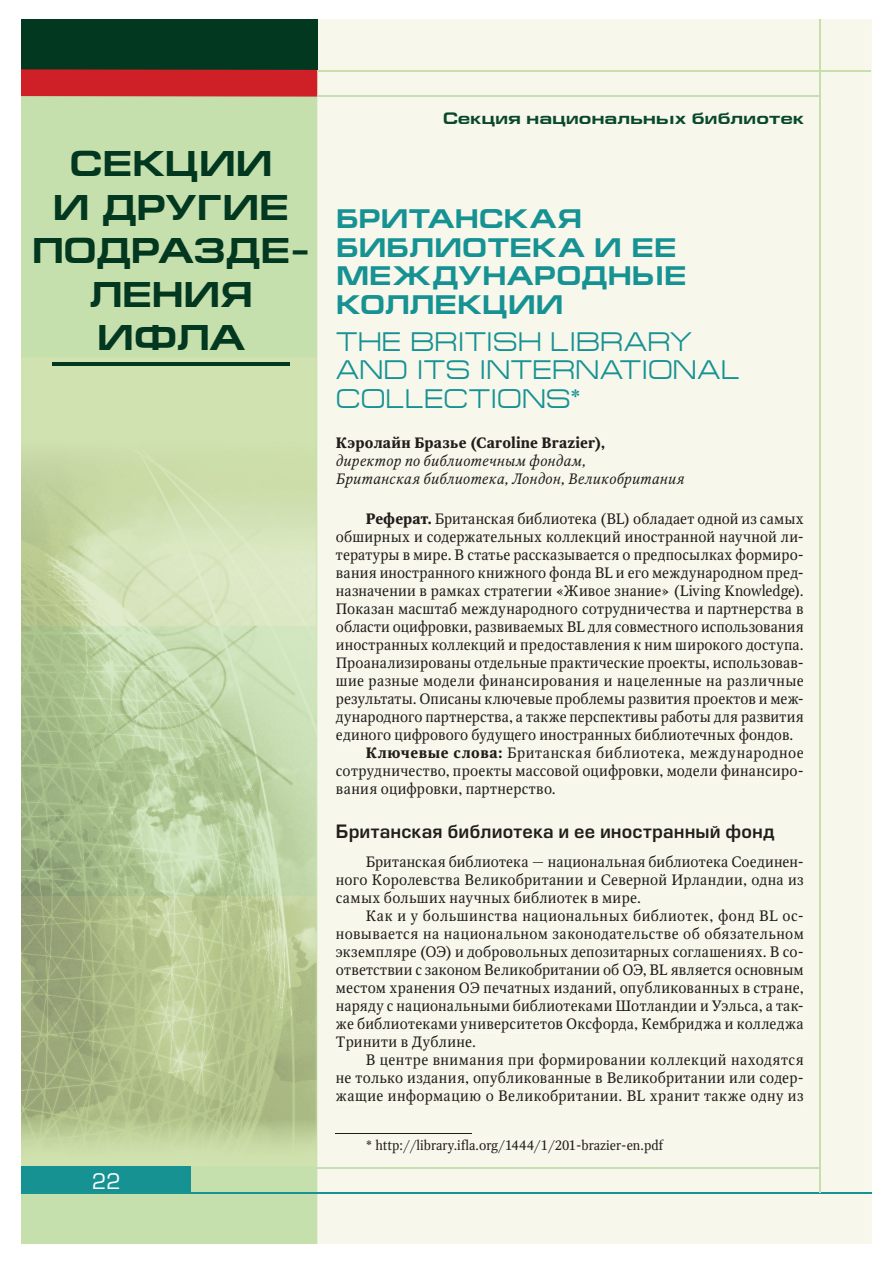
<style>
.page{position:relative;width:893px;height:1263px;background:#fff}
.page>*{position:absolute;margin:0;border:0;box-sizing:border-box;transform-origin:0 0}
.t1{font:700 36px/43.5px "Europe Ext";color:#023720;text-align:center}
.t2{font:700 28.5px/31.5px "Europe Ext";color:#023720;text-align:center}
.t3{font:27px/28.5px "Europe Ext";letter-spacing:.005em;color:#169293}
.t4{font:700 27px/28.5px "Europe Ext";letter-spacing:.015em;color:#169293}
.t5{font:21px "Europe";color:#fff}
.t6{font:18px "Europe Demi";letter-spacing:.01em;color:#201d1b}
.t7{font:700 16.5px "Europe Ext";letter-spacing:.01em;color:#09492b}
.t8{font:15px/18px "Octava C";letter-spacing:.015em;color:#201d1b;text-align:justify}
.t9{font:italic 15px/18px "Octava C";letter-spacing:.02em;color:#201d1b}
.t10{font:15px "Octava C";letter-spacing:.035em;color:#201d1b}
.t11{font:15px "Octava C";letter-spacing:.04em;color:#201d1b}
.t12{font:700 15px "Octava C";letter-spacing:.015em;color:#201d1b}
.t13{font:13.5px "Octava C";color:#201d1b}
.s1{font-weight:700}
</style>
<div class="page">
<div style="left:317px;top:19px;width:555px;height:1225px;background:#f8f7ec"></div>
<div style="left:21px;top:97px;width:296px;height:1147px;background:#c5e0ad"></div>
<div style="left:21px;top:19px;width:296px;height:52px;background:#023720"></div>
<img style="left:21px;top:357px;width:296px;height:809px">
<img style="left:53px;top:363px;width:237px;height:3px">
<svg style="left:21px;top:69px;width:296px;height:28px;background:#ca2529"></svg>
<div style="left:21px;top:1166px;width:170px;height:26px;background:#169293"></div>
<hr style="left:21px;top:1192px;width:851px;height:2px;background:#199294">
<hr style="left:317px;top:1167px;width:504px;height:1px;background:#c5e0ad">
<hr style="left:317px;top:70px;width:554px;height:1px;background:#c5e0ad">
<hr style="left:317px;top:95px;width:504px;height:2px;background:#c5e0ad">
<hr style="left:820px;top:19px;width:1px;height:1173px;background:#c5e0ad">
<hr style="left:336px;top:1133px;width:136px;height:1px;background:#201d1b">
<div style="left:367px;top:1140px;width:297px;height:14px;background:#f8f7ec"></div>
<div style="left:336px;top:437px;width:268px;height:15px;background:#f8f7ec"></div>
<div style="left:337px;top:454px;width:248px;height:16px;background:#f8f7ec"></div>
<div style="left:336px;top:472px;width:348px;height:16px;background:#f8f7ec"></div>
<div style="left:366px;top:513px;width:65px;height:15px;background:#f8f7ec"></div>
<div style="left:432px;top:512px;width:372px;height:16px;background:#f8f7ec"></div>
<div style="left:337px;top:530px;width:466px;height:16px;background:#f8f7ec"></div>
<div style="left:336px;top:549px;width:467px;height:15px;background:#f8f7ec"></div>
<div style="left:336px;top:567px;width:467px;height:15px;background:#f8f7ec"></div>
<div style="left:336px;top:585px;width:468px;height:15px;background:#f8f7ec"></div>
<div style="left:336px;top:602px;width:468px;height:16px;background:#f8f7ec"></div>
<div style="left:337px;top:620px;width:467px;height:16px;background:#f8f7ec"></div>
<div style="left:336px;top:639px;width:468px;height:15px;background:#f8f7ec"></div>
<div style="left:336px;top:658px;width:467px;height:14px;background:#f8f7ec"></div>
<div style="left:336px;top:675px;width:468px;height:15px;background:#f8f7ec"></div>
<div style="left:336px;top:692px;width:467px;height:16px;background:#f8f7ec"></div>
<div style="left:336px;top:710px;width:468px;height:16px;background:#f8f7ec"></div>
<div style="left:337px;top:728px;width:455px;height:16px;background:#f8f7ec"></div>
<div style="left:366px;top:748px;width:137px;height:11px;background:#f8f7ec"></div>
<div style="left:508px;top:746px;width:296px;height:16px;background:#f8f7ec"></div>
<div style="left:337px;top:765px;width:466px;height:15px;background:#f8f7ec"></div>
<div style="left:336px;top:783px;width:219px;height:15px;background:#f8f7ec"></div>
<div style="left:337px;top:824px;width:437px;height:18px;background:#f8f7ec"></div>
<div style="left:366px;top:855px;width:437px;height:15px;background:#f8f7ec"></div>
<div style="left:336px;top:873px;width:468px;height:15px;background:#f8f7ec"></div>
<div style="left:337px;top:891px;width:303px;height:15px;background:#f8f7ec"></div>
<div style="left:366px;top:909px;width:437px;height:15px;background:#f8f7ec"></div>
<div style="left:336px;top:927px;width:468px;height:14px;background:#f8f7ec"></div>
<div style="left:336px;top:945px;width:467px;height:15px;background:#f8f7ec"></div>
<div style="left:337px;top:963px;width:467px;height:15px;background:#f8f7ec"></div>
<div style="left:336px;top:981px;width:468px;height:15px;background:#f8f7ec"></div>
<div style="left:336px;top:999px;width:467px;height:15px;background:#f8f7ec"></div>
<div style="left:336px;top:1017px;width:468px;height:15px;background:#f8f7ec"></div>
<div style="left:336px;top:1035px;width:139px;height:15px;background:#f8f7ec"></div>
<div style="left:366px;top:1053px;width:438px;height:15px;background:#f8f7ec"></div>
<div style="left:336px;top:1071px;width:467px;height:15px;background:#f8f7ec"></div>
<div style="left:336px;top:1089px;width:468px;height:15px;background:#f8f7ec"></div>
<h1 class="t1" style="left:32px;top:146px;width:279px">СЕКЦИИ<br>И ДРУГИЕ<br>ПОДРАЗДЕ-<br>ЛЕНИЯ<br>ИФЛА</h1>
<h1 class="t1" style="left:64px;top:146px;width:219px">ООН,<br>ЮНЕСКО,<br>ИФЛА:</h1>
<h2 class="t2" style="left:54px;top:272px;width:239px">документы, информация</h2>
<h3 class="t5" style="left:92px;top:1173px;width:30px">22</h3>
<p class="t7" style="left:443px;top:113px;width:362px">Секция национальных библиотек</p>
<h3 class="t4" style="left:336px;top:208px;width:352px">БРИТАНСКАЯ<br>БИБЛИОТЕКА И ЕЕ<br>МЕЖДУНАРОДНЫЕ<br>КОЛЛЕКЦИИ</h3>
<h3 class="t3" style="left:336px;top:330px;width:406px">THE BRITISH LIBRARY<br>AND ITS INTERNATIONAL<br>COLLECTIONS*</h3>
<p class="t12" style="left:336px;top:437px;width:271px">Кэролайн Бразье (Caroline Brazier),</p>
<p class="t9" style="left:336px;top:453px;width:350px">директор по библиотечным фондам,<br>Британская библиотека, Лондон, Великобритания</p>
<p class="t8" style="left:366px;top:511px;width:439px"><span class="s1">Реферат.</span> Британская библиотека (BL) обладает одной из самых</p>
<p class="t8" style="left:336px;top:529px;width:469px">обширных и содержательных коллекций иностранной научной ли-</p>
<p class="t8" style="left:336px;top:547px;width:469px">тературы в мире. В статье рассказывается о предпосылках формиро-</p>
<p class="t8" style="left:336px;top:565px;width:469px">вания иностранного книжного фонда BL и его международном пред-</p>
<p class="t8" style="left:336px;top:583px;width:469px">назначении в рамках стратегии «Живое знание» (Living Knowledge).</p>
<p class="t8" style="left:336px;top:601px;width:469px">Показан масштаб международного сотрудничества и партнерства в</p>
<p class="t8" style="left:336px;top:619px;width:469px">области оцифровки, развиваемых BL для совместного использования</p>
<p class="t8" style="left:336px;top:637px;width:469px">иностранных коллекций и предоставления к ним широкого доступа.</p>
<p class="t8" style="left:336px;top:655px;width:469px">Проанализированы отдельные практические проекты, использовав-</p>
<p class="t10" style="left:336px;top:675px;width:469px">шие разные модели финансирования и нацеленные на различные</p>
<p class="t8" style="left:336px;top:691px;width:469px">результаты. Описаны ключевые проблемы развития проектов и меж-</p>
<p class="t8" style="left:336px;top:709px;width:469px">дународного партнерства, а также перспективы работы для развития</p>
<p class="t8" style="left:336px;top:727px;width:459px">единого цифрового будущего иностранных библиотечных фондов.</p>
<p class="t11" style="left:366px;top:747px;width:439px"><span class="s1">Ключевые слова:</span> Британская библиотека, международное</p>
<p class="t8" style="left:336px;top:763px;width:469px">сотрудничество, проекты массовой оцифровки, модели финансиро-</p>
<p class="t8" style="left:336px;top:781px;width:221px">вания оцифровки, партнерство.</p>
<p class="t6" style="left:336px;top:821px;width:440px">Британская библиотека и ее иностранный фонд</p>
<p class="t8" style="left:336px;top:853px;width:469px;text-indent:30px">Британская библиотека — национальная библиотека Соединен&shy;ного Королевства Великобритании и Северной Ирландии, одна из самых больших научных библиотек в мире.</p>
<p class="t8" style="left:336px;top:907px;width:469px;text-indent:30px">Как и у большинства национальных библиотек, фонд BL ос&shy;новывается на национальном законодательстве об обязательном экземпляре (ОЭ) и добровольных депозитарных соглашениях. В со&shy;ответствии с законом Великобритании об ОЭ, BL является основным местом хранения ОЭ печатных изданий, опубликованных в стране, наряду с национальными библиотеками Шотландии и Уэльса, а так&shy;же библиотеками университетов Оксфорда, Кембриджа и колледжа Тринити в Дублине.</p>
<p class="t8" style="left:336px;top:1051px;width:469px;text-indent:30px">В центре внимания при формировании коллекций находятся не только издания, опубликованные в Великобритании или содер&shy;жащие информацию о Великобритании. BL хранит также одну из</p>
<p class="t13" style="left:366px;top:1140px;width:299px">* http://library.ifla.org/1444/1/201-brazier-en.pdf</p>
</div>
